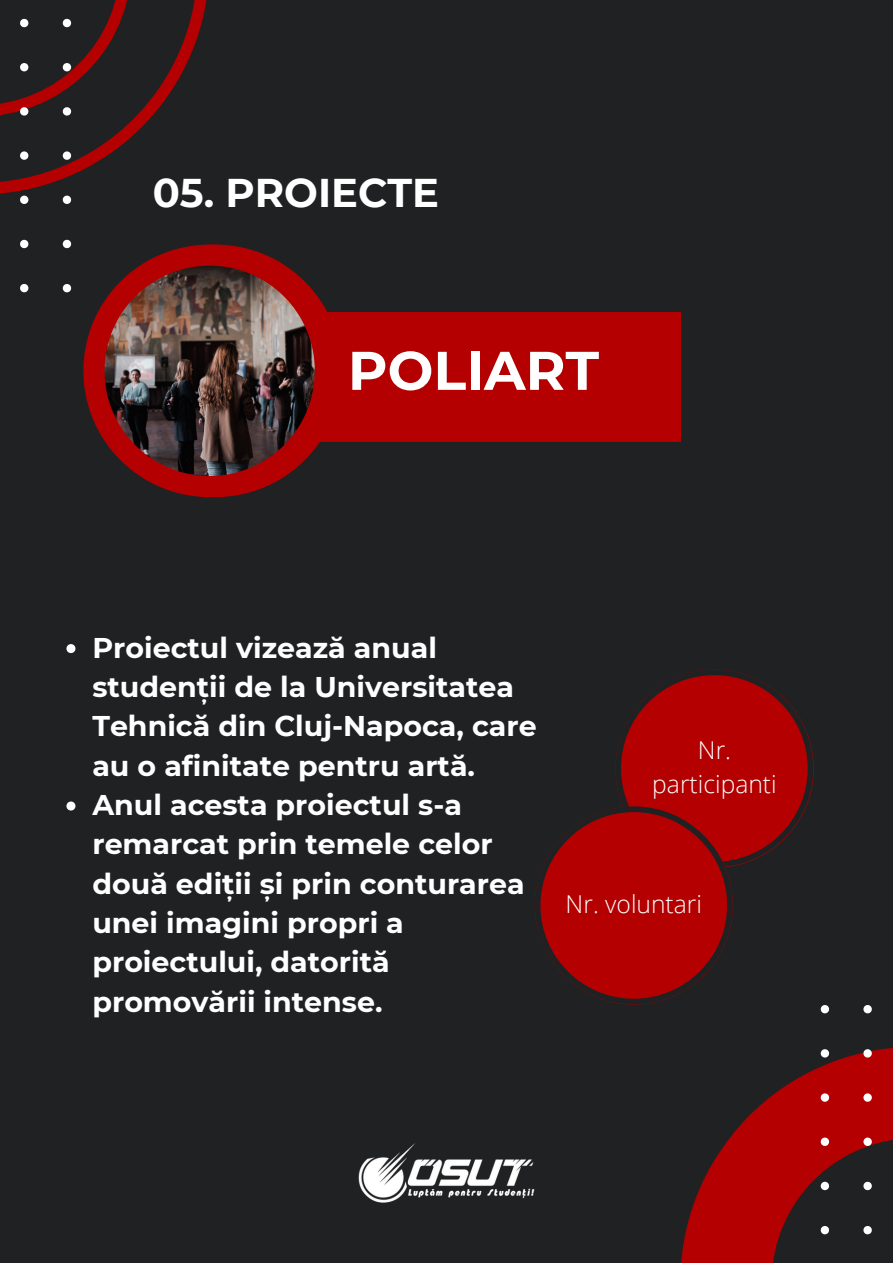
<style>
.page{position:relative;width:893px;height:1264px;background:#fff}
.page>*{position:absolute;margin:0;border:0;box-sizing:border-box;transform-origin:0 0}
.t1{font:700 54.3px "Montserrat";color:#fff}
.t2{font:700 40.05px "Montserrat";color:#fff}
.t3{font:700 28.5px/39.3px "Montserrat";color:#fff}
.t4{font:300 24.6px/33.8px "Open Sans";color:#fff;text-align:center}
</style>
<div class="page">
<div style="left:0;top:0;width:892px;height:1262px;background:#1f2122"></div>
<svg style="left:0;top:0;width:207px;height:292px"></svg>
<svg style="left:625px;top:1004px;width:195px;height:258px"></svg>
<svg style="left:820px;top:1005px;width:72px;height:230px"></svg>
<img style="left:358px;top:1143px;width:177px;height:60px">
<div style="left:185px;top:313px;width:495px;height:129px;background:#b40001"></div>
<svg style="left:535px;top:669px;width:278px;height:335px"></svg>
<svg style="left:66px;top:644px;width:9px;height:9px"></svg>
<svg style="left:66px;top:801px;width:9px;height:9px"></svg>
<svg style="left:83px;top:244px;width:253px;height:253px"></svg>
<img style="left:104px;top:266px;width:211px;height:210px">
<p class="t2" style="left:153px;top:169px;width:288px">05. PROIECTE</p>
<p class="t1" style="left:348px;top:337px;width:253px">POLIART</p>
<p class="t3" style="left:92px;top:627px;width:446px">Proiectul vizează anual studenții de la Universitatea<br>Tehnică din Cluj-Napoca, care au o afinitate pentru artă.</p>
<p class="t3" style="left:92px;top:785px;width:434px">Anul acesta proiectul s-a remarcat prin temele celor două ediții și prin conturarea unei imagini propri a proiectului, datorită promovării intense.</p>
<p class="t4" style="left:652px;top:733px;width:126px">Nr. participanti</p>
<p class="t4" style="left:565px;top:886px;width:138px">Nr. voluntari</p>
</div>
